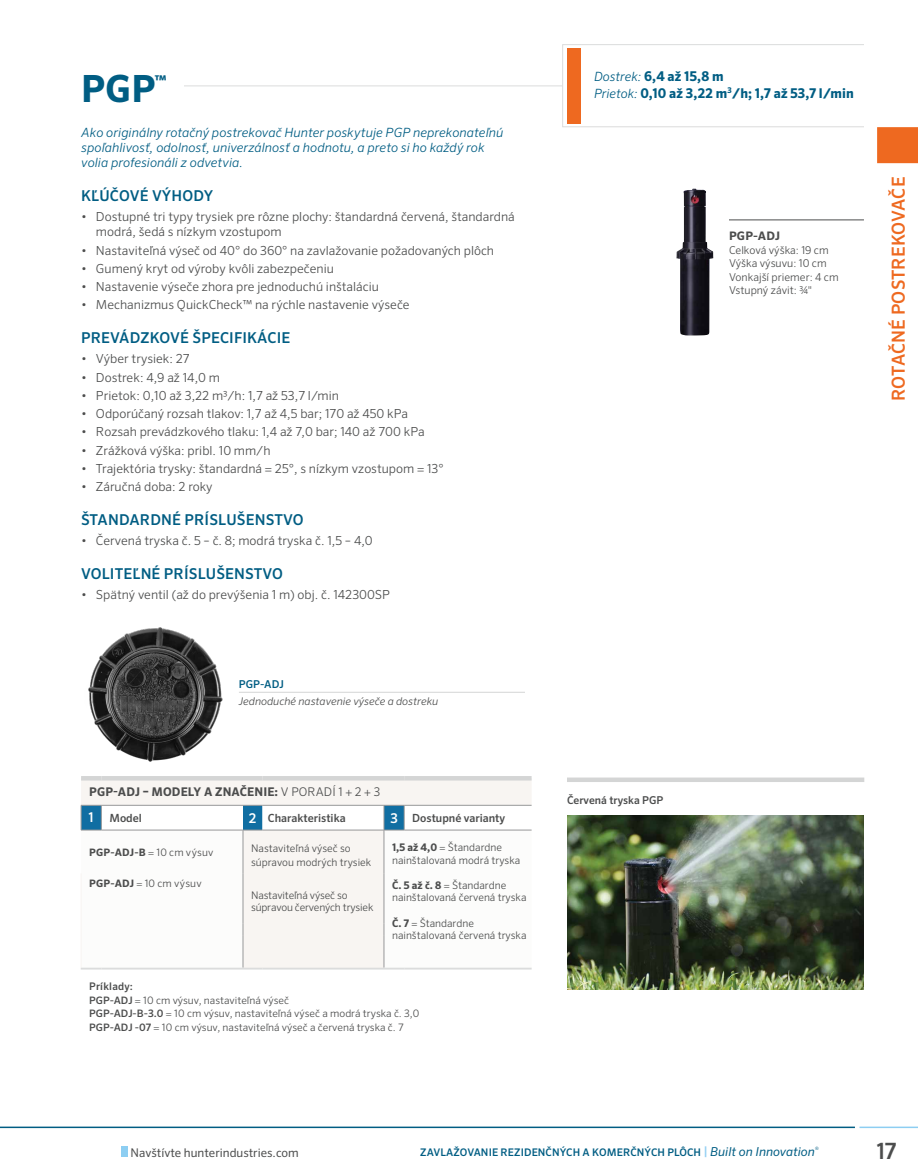
<style>
.page{position:relative;width:918px;height:1175px;background:#fff}
.page>*{position:absolute;margin:0;border:0;box-sizing:border-box;transform-origin:0 0}
.t1{font:700 37.5px "Sero Pro";color:#005d83}
.t2{font:500 22.5px "Sero Pro";color:#4c4d4d}
.t3{font:500 18px "Sero Pro";letter-spacing:.005em;color:#ee6920}
.t4{font:500 15px "Sero Pro";letter-spacing:.01em;color:#005d83}
.t5{font:700 14.85px "Sero Pro";color:#005d83}
.t6{font:700 13.5px/16.5px "Sero Pro";letter-spacing:.015em;color:#005d83}
.t7{font:italic 300 12.75px/15px "Sero Pro";letter-spacing:.005em;color:#005d83}
.t8{font:300 12.45px/15px "Sero Pro";color:#4c4d4d}
.t9{font:700 12px "Sero Pro";letter-spacing:.01em;color:#4c4d4d}
.t10{font:12px "Sero Pro";color:#4c4d4d}
.t11{font:700 11.7px "Sero Pro";letter-spacing:.01em;color:#4c4d4d}
.t12{font:500 11.25px "Sero Pro";color:#4c4d4d}
.t13{font:300 10.8px/13.5px "Sero Pro";color:#4c4d4d}
.t14{font:500 10.8px "Sero Pro";color:#4c4d4d}
.t15{font:500 10.8px "Sero Pro";color:#005d83}
.t16{font:italic 300 10.65px "Sero Pro";color:#4c4d4d}
.t17{font:300 10.5px/12.6px "Sero Pro";color:#4c4d4d}
.t18{font:500 10.5px "Sero Pro";letter-spacing:.01em;color:#005d83}
.t19{font:500 10.5px "Sero Pro";letter-spacing:.015em;color:#4c4d4d}
.t20{font:300 10.35px/13.5px "Sero Pro";color:#4c4d4d}
.s1{font-weight:300}
.s2{font-size:13.5px;color:#fff}
.s3{font-weight:700}
.s4{font-weight:500}
.s5{font-weight:300;font-style:italic;font-size:12.75px}
.s6{font-size:12px;color:#95d1f3}
.s7{font-weight:400;font-style:italic;font-size:12.3px}
</style>
<div class="page">
<div style="left:877px;top:127px;width:41px;height:36px;background:#ee6920"></div>
<hr style="left:81px;top:85px;width:481px;height:1px;background:#dbdcdc">
<div style="left:562px;top:44px;width:302px;height:83px;border:1px solid #dbdcdc"></div>
<div style="left:567px;top:48px;width:13px;height:75px;background:#ee6920"></div>
<div style="left:122px;top:1146px;width:6px;height:10px;background:#8dcef2"></div>
<hr style="left:0;top:1126px;width:855px;height:2px;background:#005d83">
<hr style="left:860px;top:1126px;width:58px;height:2px;background:#8dcef2">
<div style="left:81px;top:61px;width:103px;height:41px;background:#fff"></div>
<hr style="left:729px;top:220px;width:135px;height:1px;background:#4c4d4d">
<img style="left:88px;top:627px;width:135px;height:135px">
<hr style="left:239px;top:692px;width:286px;height:1px;background:#d4d5d5">
<div style="left:567px;top:777px;width:297px;height:5px;background:#d4d5d5"></div>
<svg style="left:81px;top:780px;width:451px;height:25px;fill:#f8f5f2"></svg>
<svg style="left:81px;top:830px;width:451px;height:137px"></svg>
<hr style="left:262px;top:922px;width:122px;height:2px;background:#f8f5f2">
<hr style="left:262px;top:934px;width:122px;height:2px;background:#f8f5f2">
<hr style="left:384px;top:873px;width:1px;height:50px;background:#969798">
<svg style="left:384px;top:923px;width:1px;height:12px"></svg>
<hr style="left:384px;top:935px;width:1px;height:32px;background:#969798">
<hr style="left:243px;top:830px;width:1px;height:43px;background:#969798">
<hr style="left:243px;top:873px;width:1px;height:50px;background:#969798">
<svg style="left:243px;top:922px;width:19px;height:14px"></svg>
<hr style="left:243px;top:935px;width:1px;height:32px;background:#969798">
<hr style="left:384px;top:830px;width:1px;height:43px;background:#969798">
<hr style="left:81px;top:873px;width:1px;height:50px;background:#f8f5f2">
<svg style="left:81px;top:923px;width:1px;height:12px"></svg>
<hr style="left:81px;top:935px;width:1px;height:32px;background:#f8f5f2">
<hr style="left:81px;top:776px;width:20px;height:4px;background:#d4d5d5">
<hr style="left:101px;top:776px;width:142px;height:4px;background:#d4d5d5">
<hr style="left:243px;top:776px;width:19px;height:4px;background:#d4d5d5">
<hr style="left:262px;top:776px;width:122px;height:4px;background:#d4d5d5">
<hr style="left:384px;top:776px;width:20px;height:4px;background:#d4d5d5">
<hr style="left:404px;top:776px;width:128px;height:4px;background:#d4d5d5">
<hr style="left:81px;top:967px;width:20px;height:2px;background:#dbdcdc">
<hr style="left:101px;top:967px;width:142px;height:2px;background:#dbdcdc">
<hr style="left:384px;top:967px;width:20px;height:2px;background:#dbdcdc">
<hr style="left:404px;top:967px;width:128px;height:2px;background:#dbdcdc">
<svg style="left:243px;top:967px;width:19px;height:2px"></svg>
<hr style="left:262px;top:967px;width:122px;height:2px;background:#dbdcdc">
<svg style="left:81px;top:805px;width:451px;height:25px"></svg>
<img style="left:676px;top:188px;width:37px;height:147px">
<img style="left:567px;top:816px;width:297px;height:173px">
<h1 class="t1" style="left:81px;top:66px;width:76px">PGP</h1>
<p class="t5" style="left:155px;top:72px;width:13px">™</p>
<p class="t7" style="left:81px;top:125px;width:424px">Ako originálny rotačný postrekovač Hunter poskytuje PGP neprekonateľnú spoľahlivosť, odolnosť, univerzálnosť a hodnotu, a preto si ho každý rok volia profesionáli z odvetvia.</p>
<p class="t4" style="left:81px;top:187px;width:134px">KĽÚČOVÉ VÝHODY</p>
<p class="t8" style="left:96px;top:209px;width:420px;text-indent:-15px">• Dostupné tri typy trysiek pre rôzne plochy: štandardná červená, štandardná modrá, šedá s nízkym vzostupom</p>
<p class="t8" style="left:81px;top:242px;width:415px">• Nastaviteľná výseč od 40° do 360° na zavlažovanie požadovaných plôch</p>
<p class="t8" style="left:81px;top:261px;width:254px">• Gumený kryt od výroby kvôli zabezpečeniu</p>
<p class="t8" style="left:81px;top:279px;width:299px">• Nastavenie výseče zhora pre jednoduchú inštaláciu</p>
<p class="t8" style="left:81px;top:297px;width:330px">• Mechanizmus QuickCheck™ na rýchle nastavenie výseče</p>
<p class="t4" style="left:81px;top:328px;width:211px">PREVÁDZKOVÉ ŠPECIFIKÁCIE</p>
<p class="t8" style="left:81px;top:351px;width:110px">• Výber trysiek: 27</p>
<p class="t8" style="left:81px;top:369px;width:140px">• Dostrek: 4,9 až 14,0 m</p>
<p class="t8" style="left:81px;top:388px;width:259px">• Prietok: 0,10 až 3,22 m3/h: 1,7 až 53,7 l/min</p>
<p class="t8" style="left:81px;top:406px;width:329px">• Odporúčaný rozsah tlakov: 1,7 až 4,5 bar; 170 až 450 kPa</p>
<p class="t8" style="left:81px;top:424px;width:345px">• Rozsah prevádzkového tlaku: 1,4 až 7,0 bar; 140 až 700 kPa</p>
<p class="t8" style="left:81px;top:442px;width:191px">• Zrážková výška: pribl. 10 mm/h</p>
<p class="t8" style="left:81px;top:461px;width:364px">• Trajektória trysky: štandardná = 25°, s nízkym vzostupom = 13°</p>
<p class="t8" style="left:81px;top:479px;width:133px">• Záručná doba: 2 roky</p>
<p class="t4" style="left:81px;top:510px;width:224px">ŠTANDARDNÉ PRÍSLUŠENSTVO</p>
<p class="t8" style="left:81px;top:533px;width:293px">• Červená tryska č. 5 – č. 8; modrá tryska č. 1,5 – 4,0</p>
<p class="t4" style="left:81px;top:564px;width:204px">VOLITEĽNÉ PRÍSLUŠENSTVO</p>
<p class="t8" style="left:81px;top:587px;width:311px">• Spätný ventil (až do prevýšenia 1 m) obj. č. 142300SP</p>
<p class="t15" style="left:239px;top:678px;width:47px">PGP-ADJ</p>
<p class="t16" style="left:239px;top:695px;width:201px">Jednoduché nastavenie výseče a dostreku</p>
<p class="t9" style="left:89px;top:785px;width:293px">PGP-ADJ – MODELY A ZNAČENIE: <span class="s1">V PORADÍ 1 + 2 + 3</span></p>
<p class="t12" style="left:89px;top:811px;width:55px"><span class="s2">1</span> Model</p>
<p class="t12" style="left:249px;top:811px;width:98px"><span class="s2">2</span> Charakteristika</p>
<p class="t12" style="left:390px;top:811px;width:116px"><span class="s2">3</span> Dostupné varianty</p>
<p class="t20" style="left:89px;top:845px;width:126px"><span class="s3">PGP-ADJ-B</span> = 10 cm výsuv</p>
<p class="t17" style="left:251px;top:841px;width:122px;line-height:13.5px">Nastaviteľná výseč so súpravou modrých trysiek</p>
<p class="t17" style="left:392px;top:841px;width:130px"><span class="s3">1,5 až 4,0</span> = Štandardne nainštalovaná modrá tryska</p>
<p class="t17" style="left:392px;top:878px;width:136px"><span class="s3">Č. 5 až č. 8</span> = Štandardne nainštalovaná červená tryska</p>
<p class="t17" style="left:392px;top:916px;width:136px"><span class="s3">Č. 7</span> = Štandardne nainštalovaná červená tryska</p>
<p class="t20" style="left:89px;top:877px;width:114px"><span class="s3">PGP-ADJ</span> = 10 cm výsuv</p>
<p class="t17" style="left:251px;top:888px;width:124px">Nastaviteľná výseč so súpravou červených trysiek</p>
<p class="t19" style="left:89px;top:980px;width:45px">Príklady:</p>
<p class="t20" style="left:89px;top:993px;width:332px"><span class="s4">PGP-ADJ</span> = 10 cm výsuv, nastaviteľná výseč<br><span class="s4">PGP-ADJ-B-3.0</span> = 10 cm výsuv, nastaviteľná výseč a modrá tryska č. 3,0<br><span class="s4">PGP-ADJ -07</span> = 10 cm výsuv, nastaviteľná výseč a červená tryska č. 7</p>
<p class="t6" style="left:594px;top:68px;width:261px"><span class="s5">Dostrek:</span> 6,4 až 15,8 m<br><span class="s5">Prietok:</span> 0,10 až 3,22 m<sup>3</sup>/h; 1,7 až 53,7 l/min</p>
<p class="t11" style="left:729px;top:229px;width:52px">PGP-ADJ</p>
<p class="t13" style="left:729px;top:243px;width:111px">Celková výška: 19 cm<br>Výška výsuvu: 10 cm<br>Vonkajší priemer: 4 cm<br>Vstupný závit: ¾"</p>
<h3 class="t3" style="left:888px;top:401px;width:226px;rotate:-90deg">ROTAČNÉ POSTREKOVAČE</h3>
<p class="t14" style="left:567px;top:793px;width:98px">Červená tryska PGP</p>
<p class="t10" style="left:131px;top:1145px;width:170px">Navštívte hunterindustries.com</p>
<p class="t18" style="left:420px;top:1146px;width:400px">ZAVLAŽOVANIE REZIDENČNÝCH A KOMERČNÝCH PLÔCH <span class="s6">|</span> <span class="s7">Built on Innovation</span><sup>®</sup></p>
<h2 class="t2" style="left:876px;top:1137px;width:22px">17</h2>
</div>
